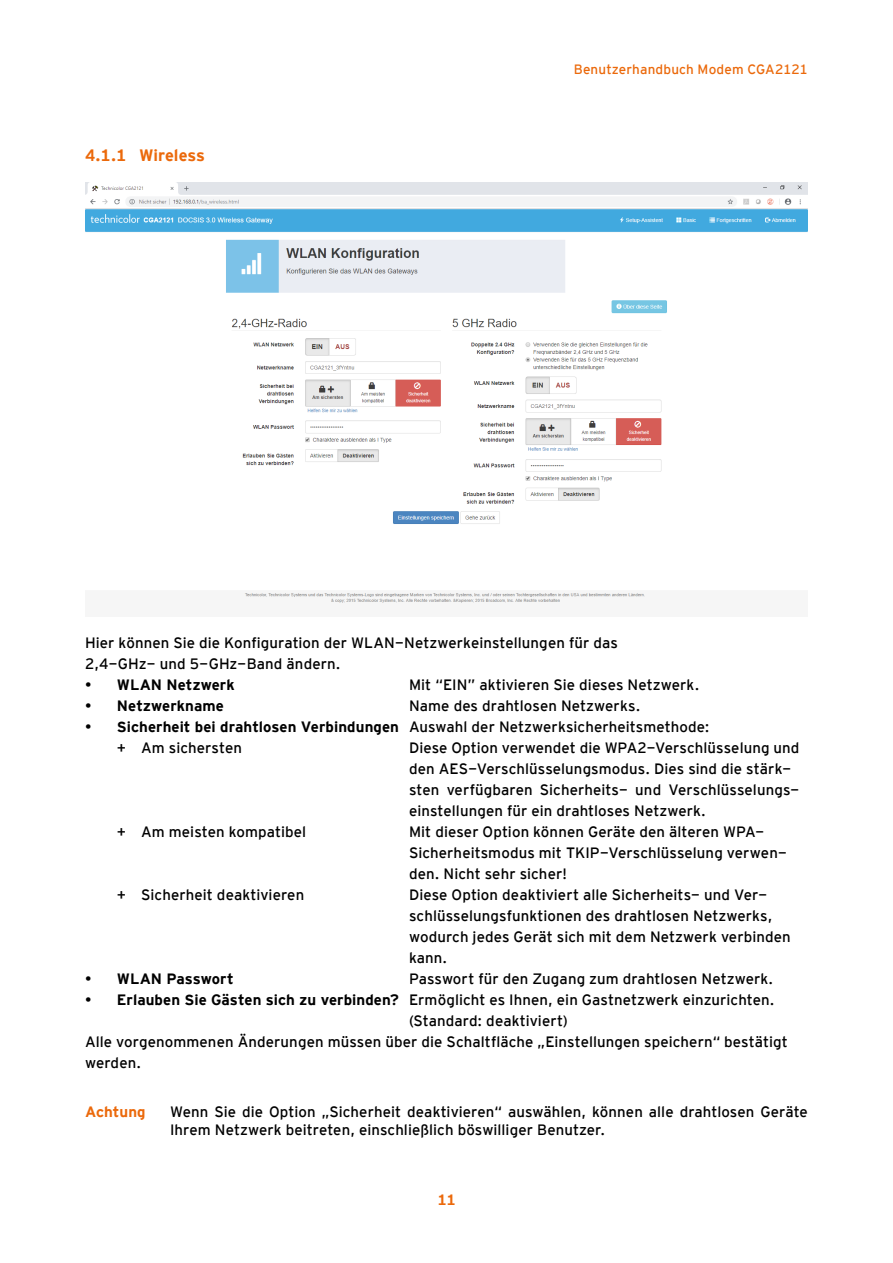
<style>
.page{position:relative;width:893px;height:1263px;background:#fff}
.page>*{position:absolute;margin:0;border:0;box-sizing:border-box;transform-origin:0 0}
.t1{font:700 16.5px "Interstate Mono";letter-spacing:-.005em;color:#eb690b}
.t2{font:15px/21px "Interstate Mono";letter-spacing:.005em;color:#000}
.t3{font:700 15px "Interstate Mono";letter-spacing:.005em;color:#000}
.t4{font:700 15px "Interstate Mono";color:#eb690b}
.t5{font:13.5px "Interstate Mono";letter-spacing:.01em;color:#eb690b}
.s1{font-weight:400}
.s2{font-weight:700}
</style>
<div class="page">
<img style="left:85px;top:183px;width:723px;height:420px">
<p class="t1" style="left:85px;top:146px;width:121px">4.1.1 Wireless</p>
<p class="t5" style="left:574px;top:61px;width:236px">Benutzerhandbuch Modem CGA2121</p>
<p class="t2" style="left:85px;top:632px;width:534px">Hier können Sie die Konfiguration der WLAN-Netzwerkeinstellungen für das<br>2,4-GHz- und 5-GHz-Band ändern.</p>
<p class="t3" style="left:85px;top:677px;width:151px"><span class="s1">•</span> WLAN Netzwerk</p>
<p class="t2" style="left:409px;top:674px;width:292px">Mit “EIN” aktivieren Sie dieses Netzwerk.</p>
<p class="t3" style="left:85px;top:698px;width:140px"><span class="s1">•</span> Netzwerkname</p>
<p class="t2" style="left:409px;top:695px;width:233px">Name des drahtlosen Netzwerks.</p>
<p class="t2" style="left:117px;top:716px;width:594px;text-indent:-32px">• <span class="s2">Sicherheit bei drahtlosen Verbindungen</span> Auswahl der Netzwerksicherheitsmethode: + Am sichersten</p>
<p class="t2" style="left:409px;top:737px;width:392px">Diese Option verwendet die WPA2-Verschlüsselung und den AES-Verschlüsselungsmodus. Dies sind die stärk&shy;sten verfügbaren Sicherheits- und Verschlüsselungs&shy;einstellungen für ein drahtloses Netzwerk.</p>
<p class="t2" style="left:117px;top:821px;width:191px">+ Am meisten kompatibel</p>
<p class="t2" style="left:409px;top:821px;width:380px">Mit dieser Option können Geräte den älteren WPA-<br>Sicherheitsmodus mit TKIP-Verschlüsselung verwen&shy;den. Nicht sehr sicher!</p>
<p class="t2" style="left:117px;top:884px;width:189px">+ Sicherheit deaktivieren</p>
<p class="t2" style="left:409px;top:884px;width:383px">Diese Option deaktiviert alle Sicherheits- und Ver&shy;schlüsselungsfunktionen des drahtlosen Netzwerks, wodurch jedes Gerät sich mit dem Netzwerk verbinden kann.</p>
<p class="t3" style="left:85px;top:971px;width:150px"><span class="s1">•</span> WLAN Passwort</p>
<p class="t2" style="left:409px;top:968px;width:366px">Passwort für den Zugang zum drahtlosen Netzwerk.</p>
<p class="t2" style="left:85px;top:989px;width:691px">• <span class="s2">Erlauben Sie Gästen sich zu verbinden?</span> Ermöglicht es Ihnen, ein Gastnetzwerk einzurichten.</p>
<p class="t2" style="left:409px;top:1010px;width:160px">(Standard: deaktiviert)</p>
<p class="t2" style="left:85px;top:1031px;width:704px">Alle vorgenommenen Änderungen müssen über die Schaltfläche „Einstellungen speichern“ bestätigt</p>
<p class="t2" style="left:85px;top:1052px;width:58px">werden.</p>
<p class="t4" style="left:85px;top:1104px;width:62px">Achtung</p>
<p class="t2" style="left:170px;top:1103px;width:639px;line-height:18px">Wenn Sie die Option „Sicherheit deaktivieren“ auswählen, können alle drahtlosen Geräte<br>Ihrem Netzwerk beitreten, einschließlich böswilliger Benutzer.</p>
<p class="t4" style="left:437px;top:1191px;width:20px">11</p>
</div>
